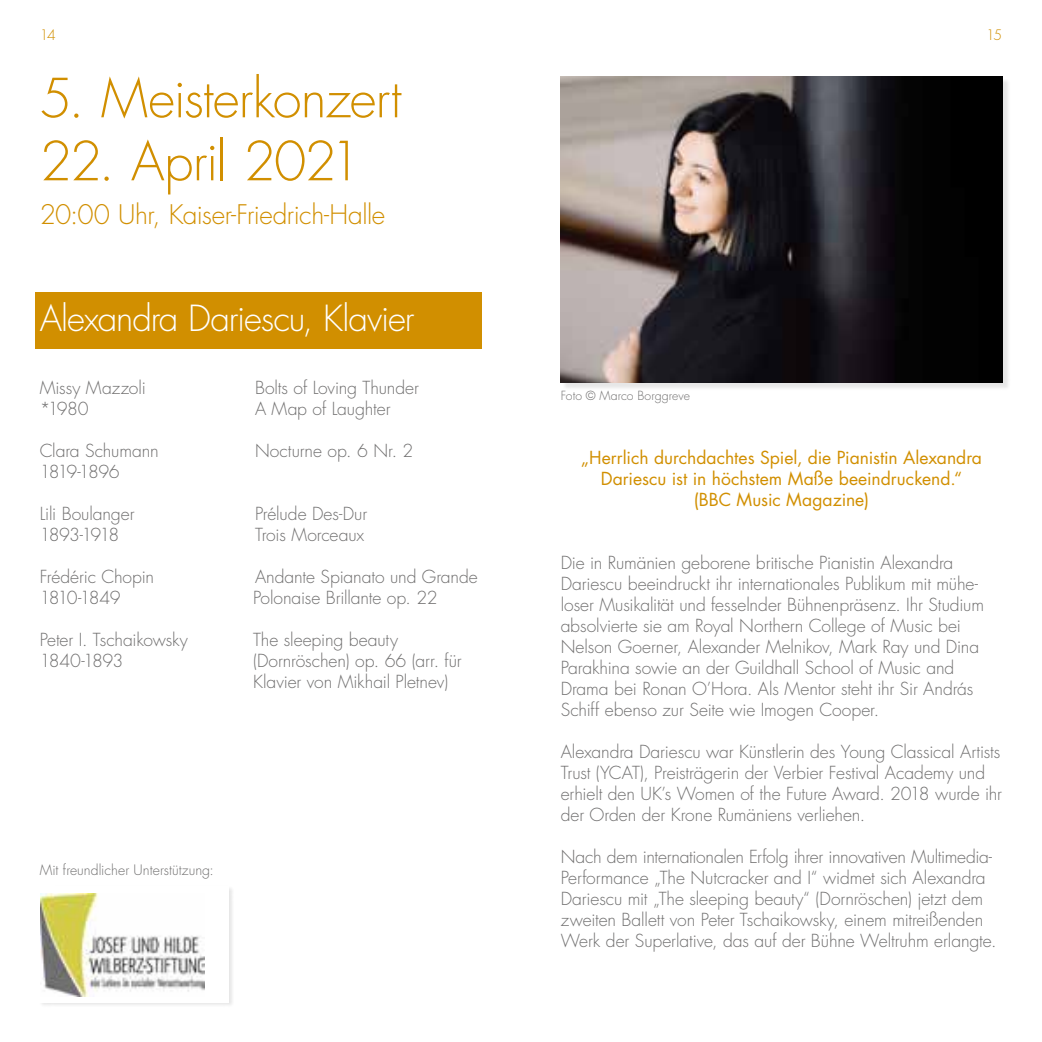
<style>
.page{position:relative;width:1042px;height:1042px;background:#fff}
.page>*{position:absolute;margin:0;border:0;box-sizing:border-box;transform-origin:0 0}
.t1{font:300 52.5px "Futura";letter-spacing:-.025em;color:#d18f00}
.t2{font:300 35px "Futura";letter-spacing:-.035em;color:#fff}
.t3{font:300 26.25px "Futura";letter-spacing:-.02em;color:#d18f00}
.t4{font:300 17.5px/21px "Futura";letter-spacing:-.01em;color:#706f6f}
.t5{font:17.5px/21px "Futura";color:#d18f00;text-align:center}
.t6{font:300 17.5px "Futura";letter-spacing:-.1em;color:#706f6f}
.t7{font:300 17.5px "Futura";letter-spacing:-.09em;color:#706f6f}
.t8{font:300 17.5px "Futura";letter-spacing:-.035em;color:#706f6f}
.t9{font:300 14px "Futura";color:#706f6f}
.t10{font:300 14px "Futura";color:#d18f00}
.t11{font:300 12.25px "Futura";letter-spacing:.005em;color:#706f6f}
</style>
<div class="page">
<div style="left:39px;top:885px;width:194px;height:123px;background:#000;opacity:.1"></div>
<div style="left:40px;top:886px;width:189px;height:116px;background:#fff"></div>
<img style="left:41px;top:893px;width:163px;height:103px">
<div style="left:562px;top:79px;width:448px;height:311px;background:#000;opacity:.1"></div>
<img style="left:561px;top:77px;width:441px;height:305px">
<div style="left:35px;top:293px;width:446px;height:56px;background:#d18f00"></div>
<p class="t10" style="left:40px;top:26px;width:18px">14</p>
<p class="t10" style="left:986px;top:26px;width:18px">15</p>
<h1 class="t1" style="left:40px;top:64px;width:363px">5. Meisterkonzert</h1>
<h1 class="t1" style="left:40px;top:127px;width:323px">22. April 2021</h1>
<h3 class="t3" style="left:40px;top:198px;width:347px">20:00 Uhr, Kaiser-Friedrich-Halle</h3>
<h2 class="t2" style="left:40px;top:295px;width:376px">Alexandra Dariescu, Klavier</h2>
<p class="t4" style="left:40px;top:377px;width:108px">Missy Mazzoli</p>
<p class="t4" style="left:255px;top:377px;width:165px">Bolts of Loving Thunder</p>
<p class="t4" style="left:40px;top:398px;width:50px">*1980</p>
<p class="t4" style="left:255px;top:398px;width:137px">A Map of Laughter</p>
<p class="t4" style="left:40px;top:440px;width:120px">Clara Schumann</p>
<p class="t4" style="left:255px;top:440px;width:160px">Nocturne op. 6 Nr. 2</p>
<p class="t6" style="left:40px;top:460px;width:81px">1819-1896</p>
<p class="t4" style="left:40px;top:503px;width:96px">Lili Boulanger</p>
<p class="t4" style="left:255px;top:503px;width:114px">Prélude Des-Dur</p>
<p class="t6" style="left:40px;top:523px;width:81px">1893-1918</p>
<p class="t4" style="left:255px;top:524px;width:111px">Trois Morceaux</p>
<p class="t4" style="left:40px;top:566px;width:116px">Frédéric Chopin</p>
<p class="t4" style="left:255px;top:566px;width:224px">Andante Spianato und Grande</p>
<p class="t7" style="left:40px;top:586px;width:82px">1810-1849</p>
<p class="t4" style="left:253px;top:587px;width:186px">Polonaise Brillante op. 22</p>
<p class="t4" style="left:40px;top:629px;width:150px">Peter I. Tschaikowsky</p>
<p class="t4" style="left:253px;top:629px;width:146px">The sleeping beauty</p>
<p class="t8" style="left:40px;top:649px;width:85px">1840-1893</p>
<p class="t4" style="left:253px;top:650px;width:210px">(Dornröschen) op. 66 (arr. für<br>Klavier von Mikhail Pletnev)</p>
<p class="t9" style="left:40px;top:861px;width:176px">Mit freundlicher Unterstützung:</p>
<p class="t11" style="left:561px;top:388px;width:131px">Foto © Marco Borggreve</p>
<p class="t5" style="left:581px;top:447px;width:403px">„Herrlich durchdachtes Spiel, die Pianistin Alexandra<br>Dariescu ist in höchstem Maße beeindruckend.“ (BBC Music Magazine)</p>
<p class="t4" style="left:561px;top:552px;width:425px">Die in Rumänien geborene britische Pianistin Alexandra Dariescu beeindruckt ihr internationales Publikum mit mühe&shy;loser Musikalität und fesselnder Bühnenpräsenz. Ihr Studium absolvierte sie am Royal Northern College of Music bei Nelson Goerner, Alexander Melnikov, Mark Ray und Dina Parakhina sowie an der Guildhall School of Music and Drama bei Ronan O’Hora. Als Mentor steht ihr Sir András Schiff ebenso zur Seite wie Imogen Cooper.</p>
<p class="t4" style="left:561px;top:741px;width:443px">Alexandra Dariescu war Künstlerin des Young Classical Artists Trust (YCAT), Preisträgerin der Verbier Festival Academy und erhielt den UK’s Women of the Future Award. 2018 wurde ihr der Orden der Krone Rumäniens verliehen.</p>
<p class="t4" style="left:561px;top:846px;width:437px">Nach dem internationalen Erfolg ihrer innovativen Multimedia-Performance „The Nutcracker and I“ widmet sich Alexandra Dariescu mit „The sleeping beauty“ (Dornröschen) jetzt dem zweiten Ballett von Peter Tschaikowsky, einem mitreißenden Werk der Superlative, das auf der Bühne Weltruhm erlangte.</p>
</div>
